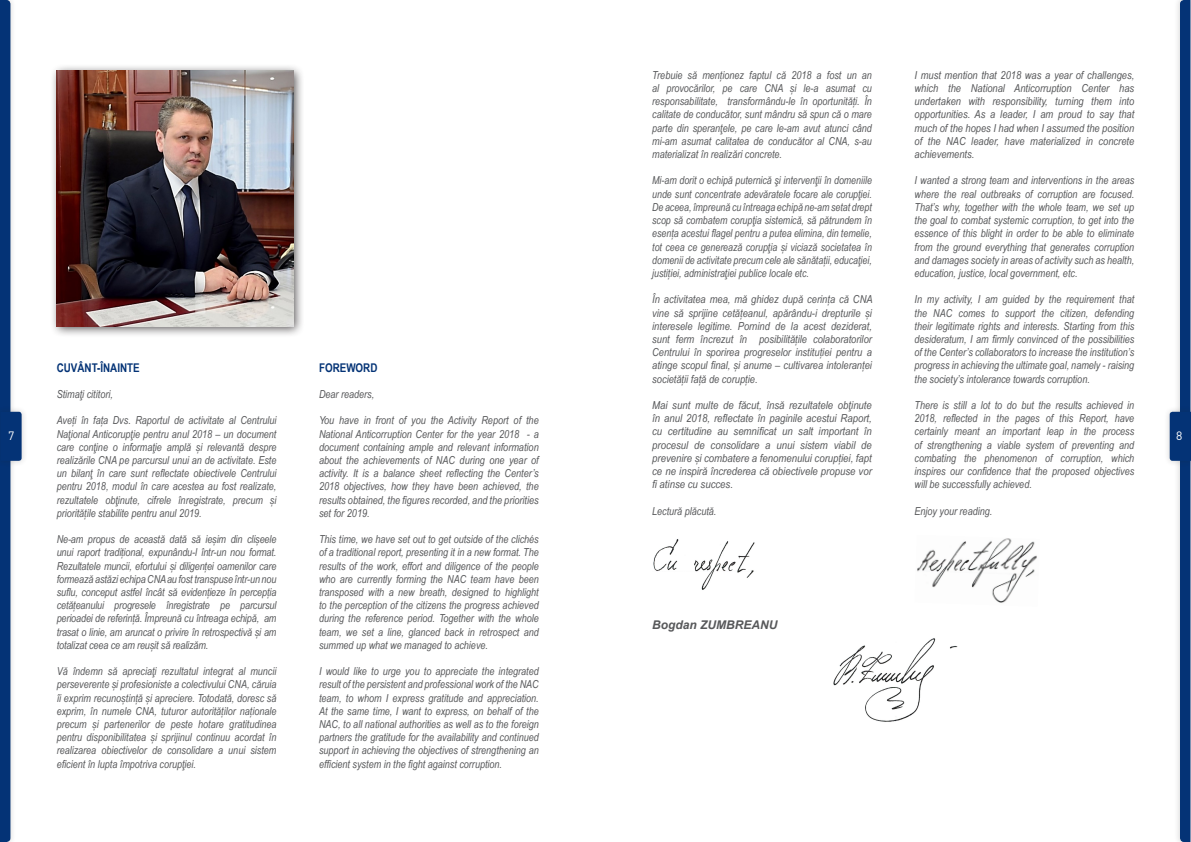
<style>
.page{position:relative;width:1191px;height:842px;background:#fff}
.page>*{position:absolute;margin:0;border:0;box-sizing:border-box;transform-origin:0 0}
.t1{font:700 12px "Arial Narrow";color:#043376}
.t2{font:italic 700 12px "Arial";color:#57585a}
.t3{font:12px "DIN Pro";color:#fff}
.t4{font:italic 11px/13.2px "Arial Narrow";color:#57585a;text-align:justify}
.t5{font:italic 11px/13.2px "Arial Narrow";color:#57585a;text-align:justify;scale:1.06 1}
</style>
<div class="page">
<div style="left:0;top:406px;width:28px;height:61px;background:#231f20;opacity:.2"></div>
<svg style="left:0;top:0;width:22px;height:842px"></svg>
<div style="left:50px;top:63px;width:255px;height:275px;background:#231f20;opacity:.75"></div>
<img style="left:57px;top:71px;width:236px;height:255px">
<div style="left:1163px;top:406px;width:28px;height:61px;background:#fafafa"></div>
<svg style="left:1169px;top:0;width:22px;height:842px"></svg>
<img style="left:917px;top:538px;width:120px;height:65px">
<img style="left:653px;top:539px;width:102px;height:51px">
<img style="left:833px;top:638px;width:125px;height:84px">
<p class="t3" style="left:8px;top:426px;width:8px">7</p>
<p class="t1" style="left:57px;top:358px;width:85px">CUVÂNT-ÎNAINTE</p>
<p class="t4" style="left:57px;top:387px;width:58px">Stimaţi cititori,</p>
<p class="t4" style="left:57px;top:414px;width:221px">Aveți în fața Dvs. Raportul de activitate al Centrului Naţional Anticorupţie pentru anul 2018 – un document care conţine o informaţie amplă și relevantă despre realizările CNA pe parcursul unui an de activitate. Este un bilanţ în care sunt reflectate obiectivele Centrului pentru 2018, modul în care acestea au fost realizate, rezultatele obţinute, cifrele înregistrate, precum și prioritățile stabilite pentru anul 2019.</p>
<p class="t4" style="left:57px;top:532px;width:221px">Ne-am propus de această dată să ieșim din clișeele unui raport tradițional, expunându-l într-un nou format.<br>Rezultatele muncii, efortului și diligenței oamenilor care formează astăzi echipa CNA au fost transpuse într-un nou suflu, conceput astfel încât să evidențieze în percepția cetățeanului progresele înregistrate pe parcursul perioadei de referință. Împreună cu întreaga echipă, am trasat o linie, am aruncat o privire în retrospectivă și am totalizat ceea ce am reușit să realizăm.</p>
<p class="t4" style="left:57px;top:664px;width:221px">Vă îndemn să apreciaţi rezultatul integrat al muncii perseverente și profesioniste a colectivului CNA, căruia îi exprim recunoștință și apreciere. Totodată, doresc să exprim, în numele CNA, tuturor autorităților naționale precum și partenerilor de peste hotare gratitudinea pentru disponibilitatea și sprijinul continuu acordat în realizarea obiectivelor de consolidare a unui sistem eficient în lupta împotriva corupţiei.</p>
<p class="t1" style="left:319px;top:358px;width:60px">FOREWORD</p>
<p class="t4" style="left:319px;top:387px;width:57px">Dear readers,</p>
<p class="t4" style="left:319px;top:414px;width:221px">You have in front of you the Activity Report of the National Anticorruption Center for the year 2018 - a document containing ample and relevant information about the achievements of NAC during one year of activity. It is a balance sheet reflecting the Center’s 2018 objectives, how they have been achieved, the results obtained, the figures recorded, and the priorities set for 2019.</p>
<p class="t4" style="left:319px;top:532px;width:221px">This time, we have set out to get outside of the clichés of a traditional report, presenting it in a new format. The results of the work, effort and diligence of the people who are currently forming the NAC team have been transposed with a new breath, designed to highlight to the perception of the citizens the progress achieved during the reference period. Together with the whole team, we set a line, glanced back in retrospect and summed up what we managed to achieve.</p>
<p class="t4" style="left:319px;top:664px;width:221px">I would like to urge you to appreciate the integrated result of the persistent and professional work of the NAC team, to whom I express gratitude and appreciation.<br>At the same time, I want to express, on behalf of the NAC, to all national authorities as well as to the foreign partners the gratitude for the availability and continued support in achieving the objectives of strengthening an efficient system in the fight against corruption.</p>
<p class="t4" style="left:652px;top:68px;width:221px">Trebuie să menționez faptul că 2018 a fost un an al provocărilor, pe care CNA și le-a asumat cu responsabilitate, transformându-le în oportunități. În calitate de conducător, sunt mândru să spun că o mare parte din speranţele, pe care le-am avut atunci când mi-am asumat calitatea de conducător al CNA, s-au materializat în realizări concrete.</p>
<p class="t4" style="left:652px;top:174px;width:221px">Mi-am dorit o echipă puternică şi intervenţii în domeniile unde sunt concentrate adevăratele focare ale corupţiei.<br>De aceea, împreună cu întreaga echipă ne-am setat drept scop să combatem corupţia sistemică, să pătrundem în esența acestui flagel pentru a putea elimina, din temelie, tot ceea ce generează corupţia și viciază societatea în domenii de activitate precum cele ale sănătații, educaţiei, justiției, administraţiei publice locale etc.</p>
<p class="t4" style="left:652px;top:293px;width:222px">În activitatea mea, mă ghidez după cerința că CNA vine să sprijine cetățeanul, apărându-i drepturile și interesele legitime. Pornind de la acest deziderat, sunt ferm încrezut în posibilitățile colaboratorilor Centrului în sporirea progreselor instituției pentru a atinge scopul final, și anume – cultivarea intoleranței societății față de corupție.</p>
<p class="t5" style="left:652px;top:398px;width:209px">Mai sunt multe de făcut, însă rezultatele obţinute în anul 2018, reflectate în paginile acestui Raport, cu certitudine au semnificat un salt important în procesul de consolidare a unui sistem viabil de prevenire și combatere a fenomenului corupției, fapt ce ne inspiră încrederea că obiectivele propuse vor fi atinse cu succes.</p>
<p class="t4" style="left:652px;top:504px;width:66px">Lectură plăcută.</p>
<p class="t2" style="left:652px;top:616px;width:127px">Bogdan ZUMBREANU</p>
<p class="t4" style="left:914px;top:68px;width:221px">I must mention that 2018 was a year of challenges, which the National Anticorruption Center has undertaken with responsibility, turning them into opportunities. As a leader, I am proud to say that much of the hopes I had when I assumed the position of the NAC leader, have materialized in concrete achievements.</p>
<p class="t4" style="left:914px;top:174px;width:221px">I wanted a strong team and interventions in the areas where the real outbreaks of corruption are focused.<br>That’s why, together with the whole team, we set up the goal to combat systemic corruption, to get into the essence of this blight in order to be able to eliminate from the ground everything that generates corruption and damages society in areas of activity such as health, education, justice, local government, etc.</p>
<p class="t4" style="left:914px;top:293px;width:221px">In my activity, I am guided by the requirement that the NAC comes to support the citizen, defending their legitimate rights and interests. Starting from this desideratum, I am firmly convinced of the possibilities of the Center’s collaborators to increase the institution’s progress in achieving the ultimate goal, namely - raising the society’s intolerance towards corruption.</p>
<p class="t4" style="left:914px;top:398px;width:221px">There is still a lot to do but the results achieved in 2018, reflected in the pages of this Report, have certainly meant an important leap in the process of strengthening a viable system of preventing and combating the phenomenon of corruption, which inspires our confidence that the proposed objectives will be successfully achieved.</p>
<p class="t4" style="left:914px;top:504px;width:79px">Enjoy your reading.</p>
<p class="t3" style="left:1176px;top:426px;width:8px">8</p>
</div>
